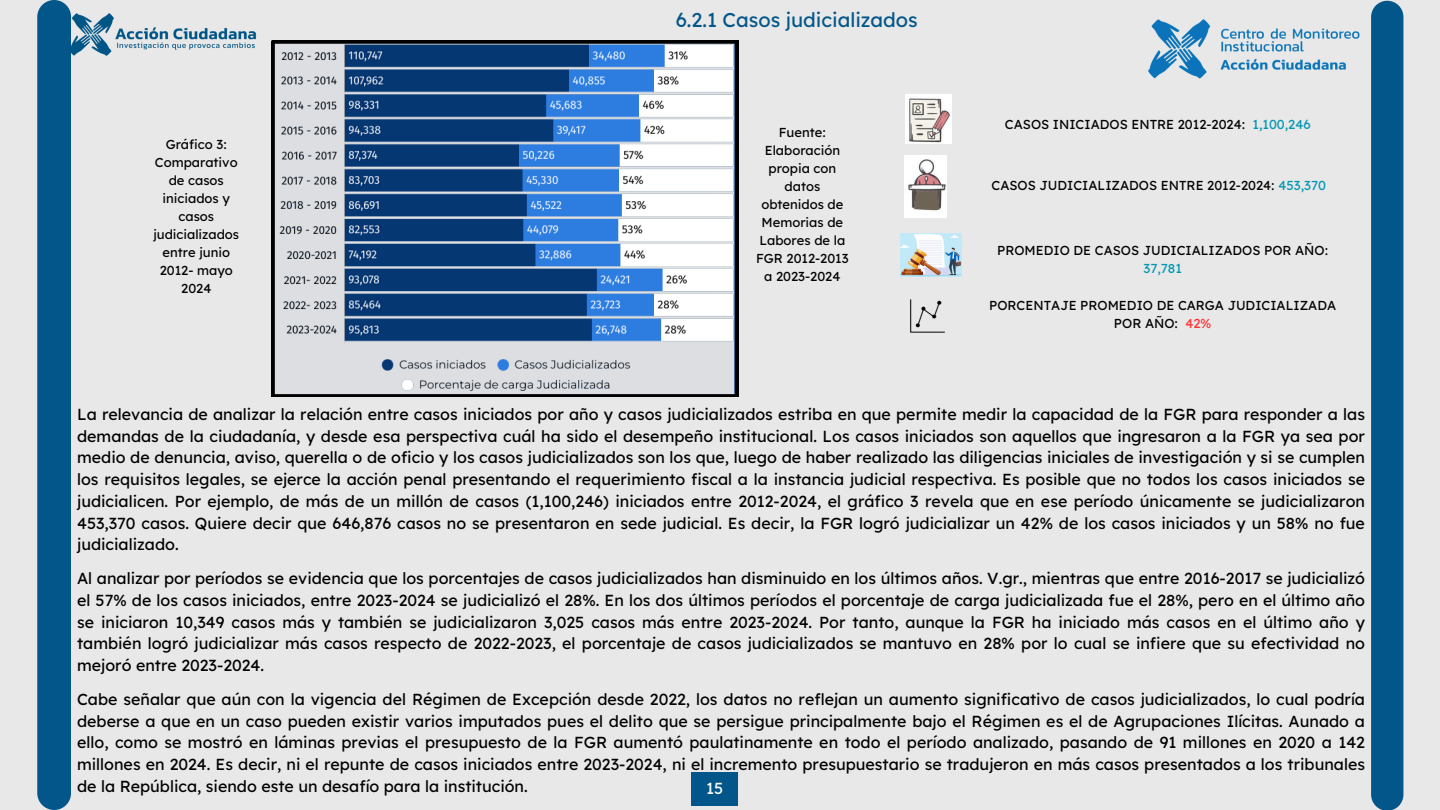
<style>
.page{position:relative;width:1440px;height:810px;background:#e8e8e8}
.page>*{position:absolute;margin:0;border:0;box-sizing:border-box;transform-origin:0 0}
.t1{font:20px "Lexend Deca";color:#02568a}
.t2{font:16px/21.8px "Lexend Deca";color:#000;text-align:justify}
.t3{font:16px "Lexend Deca";color:#fff}
.t4{font:13px/18px "Lexend Deca";color:#000;text-align:center}
.s1{color:#0097b2}
.s2{color:#ff3131}
</style>
<div class="page">
<div style="left:691px;top:772px;width:47px;height:34px;background:#02568a"></div>
<div style="left:37px;top:0;width:34px;height:810px;background:#02568a;border-radius:17px"></div>
<div style="left:1371px;top:1px;width:32px;height:809px;background:#02568a"></div>
<img style="left:60px;top:1px;width:197px;height:55px">
<img style="left:1148px;top:8px;width:224px;height:81px">
<svg style="left:272px;top:41px;width:466px;height:356px"></svg>
<img style="left:910px;top:299px;width:35px;height:34px">
<img style="left:901px;top:233px;width:60px;height:44px">
<img style="left:904px;top:156px;width:42px;height:61px">
<img style="left:906px;top:95px;width:46px;height:49px">
<h1 class="t1" style="left:676px;top:7px;width:244px">6.2.1 Casos judicializados</h1>
<p class="t4" style="left:153px;top:135px;width:87px">Gráfico 3:<br>Comparativo de casos iniciados y casos judicializados entre junio<br>2012- mayo<br>2024</p>
<p class="t4" style="left:756px;top:123px;width:94px">Fuente:<br>Elaboración propia con datos obtenidos de<br>Memorias de<br>Labores de la<br>FGR 2012-2013 a 2023-2024</p>
<h3 class="t4" style="left:1005px;top:116px;width:307px">CASOS INICIADOS ENTRE 2012-2024: <span class="s1">1,100,246</span></h3>
<p class="t4" style="left:992px;top:176px;width:336px">CASOS JUDICIALIZADOS ENTRE 2012-2024: <span class="s1">453,370</span></p>
<h3 class="t4" style="left:997px;top:241px;width:333px">PROMEDIO DE CASOS JUDICIALIZADOS POR AÑO:<br><span class="s1">37,781</span></h3>
<p class="t4" style="left:989px;top:296px;width:348px">PORCENTAJE PROMEDIO DE CARGA JUDICIALIZADA<br>POR AÑO: <span class="s2">42%</span></p>
<p class="t2" style="left:77px;top:403px;width:1289px">La relevancia de analizar la relación entre casos iniciados por año y casos judicializados estriba en que permite medir la capacidad de la FGR para responder a las demandas de la ciudadanía, y desde esa perspectiva cuál ha sido el desempeño institucional. Los casos iniciados son aquellos que ingresaron a la FGR ya sea por medio de denuncia, aviso, querella o de oficio y los casos judicializados son los que, luego de haber realizado las diligencias iniciales de investigación y si se cumplen los requisitos legales, se ejerce la acción penal presentando el requerimiento fiscal a la instancia judicial respectiva. Es posible que no todos los casos iniciados se judicialicen. Por ejemplo, de más de un millón de casos (1,100,246) iniciados entre 2012-2024, el gráfico 3 revela que en ese período únicamente se judicializaron 453,370 casos. Quiere decir que 646,876 casos no se presentaron en sede judicial. Es decir, la FGR logró judicializar un 42% de los casos iniciados y un 58% no fue judicializado.</p>
<p class="t2" style="left:77px;top:567px;width:1289px">Al analizar por períodos se evidencia que los porcentajes de casos judicializados han disminuido en los últimos años. V.gr., mientras que entre 2016-2017 se judicializó el 57% de los casos iniciados, entre 2023-2024 se judicializó el 28%. En los dos últimos períodos el porcentaje de carga judicializada fue el 28%, pero en el último año se iniciaron 10,349 casos más y también se judicializaron 3,025 casos más entre 2023-2024. Por tanto, aunque la FGR ha iniciado más casos en el último año y también logró judicializar más casos respecto de 2022-2023, el porcentaje de casos judicializados se mantuvo en 28% por lo cual se infiere que su efectividad no mejoró entre 2023-2024.</p>
<h3 class="t2" style="left:77px;top:688px;width:1289px">Cabe señalar que aún con la vigencia del Régimen de Excepción desde 2022, los datos no reflejan un aumento significativo de casos judicializados, lo cual podría deberse a que en un caso pueden existir varios imputados pues el delito que se persigue principalmente bajo el Régimen es el de Agrupaciones Ilícitas. Aunado a ello, como se mostró en láminas previas el presupuesto de la FGR aumentó paulatinamente en todo el período analizado, pasando de 91 millones en 2020 a 142 millones en 2024. Es decir, ni el repunte de casos iniciados entre 2023-2024, ni el incremento presupuestario se tradujeron en más casos presentados a los tribunales de la República, siendo este un desafío para la institución.</h3>
<p class="t3" style="left:706px;top:778px;width:19px">15</p>
</div>
